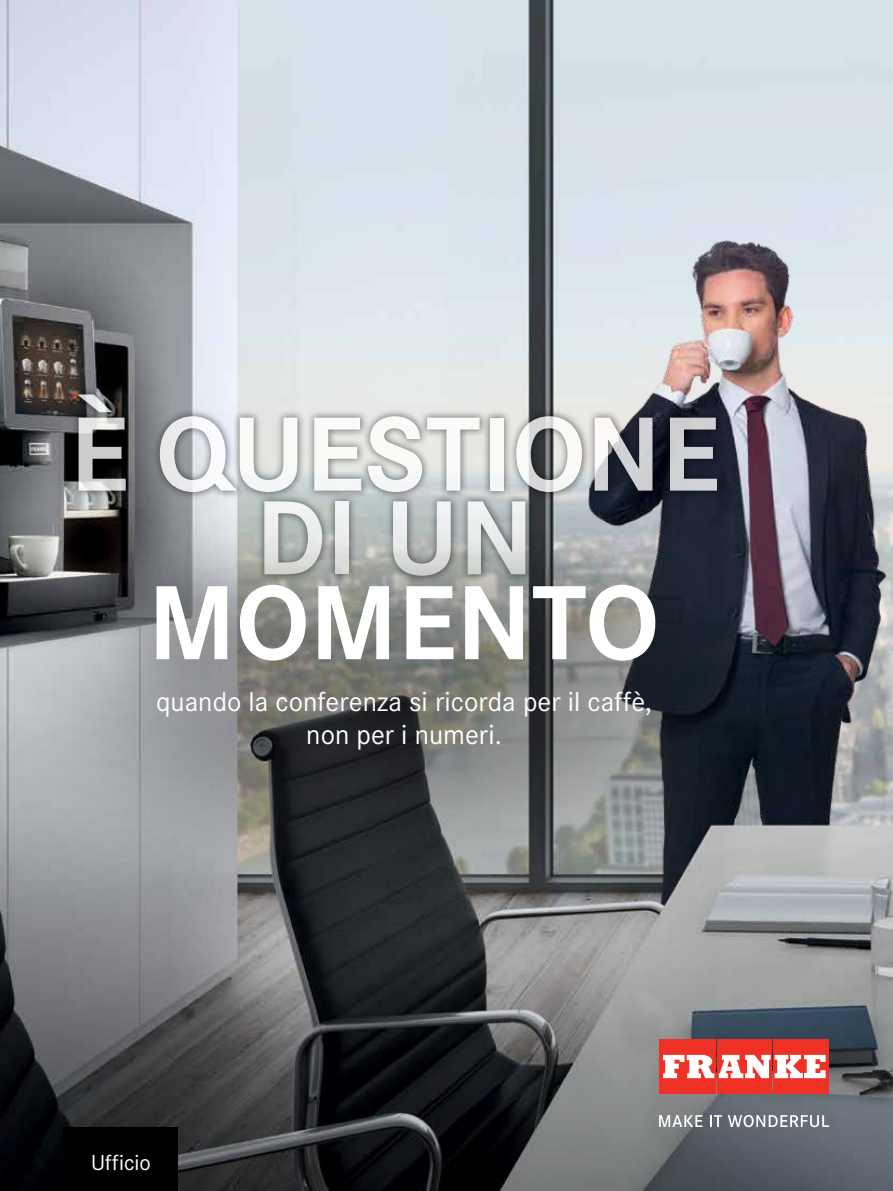
<style>
.page{position:relative;width:893px;height:1191px;background:#fff}
.page>*{position:absolute;margin:0;border:0;box-sizing:border-box;transform-origin:0 0}
.t1{font:700 109.35px/83.7px "Corporate S";color:#fff;text-align:center}
.t2{font:28.5px/33px "Corporate S";color:#fff;text-align:center}
.t3{font:22.5px "Corporate S";color:#fff}
</style>
<div class="page">
<img style="left:0;top:0;width:893px;height:657px">
<svg style="left:0;top:657px;width:893px;height:534px;background:#57595c"></svg>
<div style="left:64px;top:1127px;width:114px;height:64px;background:#000"></div>
<div style="left:659px;top:1038px;width:57px;height:55px;background:#ee3124"></div>
<div style="left:717px;top:1038px;width:55px;height:55px;background:#ee3124"></div>
<div style="left:773px;top:1038px;width:56px;height:55px;background:#ee3124"></div>
<svg style="left:663px;top:1054px;width:163px;height:24px"></svg>
<svg style="left:659px;top:1115px;width:44px;height:12px"></svg>
<svg style="left:710px;top:1115px;width:12px;height:12px"></svg>
<svg style="left:728px;top:1115px;width:101px;height:12px"></svg>
<div style="left:69px;top:386px;width:656px;height:199px;background:#000;opacity:.6"></div>
<div style="left:0;top:493px;width:841px;height:451px;background:#000;opacity:.5"></div>
<div style="left:95px;top:525px;width:620px;height:195px;background:#000;opacity:.2"></div>
<h1 class="t1" style="left:70px;top:404px;width:652px">È QUESTIONE<br>DI UN</h1>
<h1 class="t1" style="left:148px;top:572px;width:513px">MOMENTO</h1>
<p class="t2" style="left:156px;top:682px;width:497px">quando la conferenza si ricorda per il caffè, non per i numeri.</p>
<p class="t3" style="left:91px;top:1145px;width:61px">Ufficio</p>
</div>
